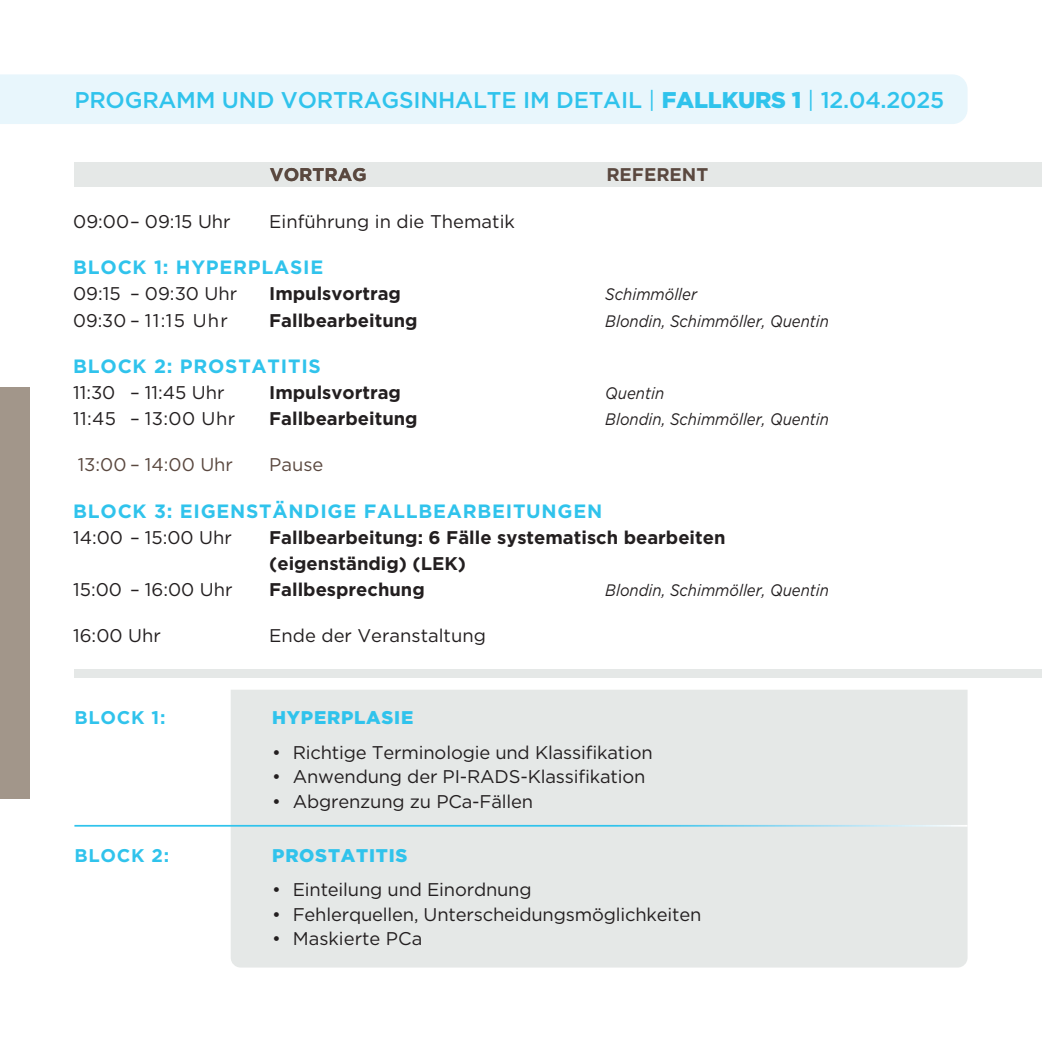
<style>
.page{position:relative;width:1042px;height:1042px;background:#fff}
.page>*{position:absolute;margin:0;border:0;box-sizing:border-box;transform-origin:0 0}
.t1{font:500 22.75px "Gotham";letter-spacing:-.01em;color:#30c3ec}
.t2{font:700 19.25px "Gotham";letter-spacing:.04em;color:#30c3ec}
.t3{font:18.38px "Gotham";letter-spacing:-.01em;color:#231f20}
.t4{font:700 18.38px/26.2px "Gotham";color:#231f20}
.t5{font:900 18.38px "Gotham";letter-spacing:.04em;color:#30c3ec}
.t6{font:18.38px "Gotham";color:#5a483f}
.t7{font:700 18.38px "Gotham";color:#5a483f}
.t8{font:700 18.38px "Gotham";letter-spacing:.04em;color:#30c3ec}
.t9{font:18.38px "Gotham";letter-spacing:.07em;color:#231f20}
.t10{font:18.38px "Gotham";letter-spacing:.02em;color:#231f20}
.t11{font:italic 16.62px "Gotham";color:#231f20;scale:.9 1}
.s1{font-weight:400}
.s2{font-weight:900}
</style>
<div class="page">
<div style="left:0;top:74px;width:967px;height:50px;background:#e8f6fc"></div>
<div style="left:74px;top:162px;width:968px;height:25px;background:#e5e8e7"></div>
<div style="left:0;top:387px;width:30px;height:412px;background:#a2968a"></div>
<div style="left:231px;top:690px;width:736px;height:277px;background:#e5e8e7"></div>
<hr style="left:74px;top:825px;width:893px;height:1px;background:#fff">
<div style="left:74px;top:670px;width:968px;height:8px;background:#e5e8e7"></div>
<p class="t1" style="left:74px;top:85px;width:871px">PROGRAMM UND VORTRAGSINHALTE IM DETAIL <span class="s1">|</span> <span class="s2">FALLKURS 1</span> <span class="s1">|</span> 12.04.2025</p>
<p class="t7" style="left:270px;top:162px;width:98px">VORTRAG</p>
<p class="t7" style="left:606px;top:162px;width:103px">REFERENT</p>
<p class="t3" style="left:73px;top:210px;width:159px">09:00 – 09:15 Uhr</p>
<p class="t3" style="left:269px;top:210px;width:247px">Einführung in die Thematik</p>
<p class="t2" style="left:73px;top:255px;width:252px">BLOCK 1: HYPERPLASIE</p>
<p class="t3" style="left:73px;top:282px;width:166px">09:15 – 09:30 Uhr</p>
<p class="t4" style="left:269px;top:281px;width:133px">Impulsvortrag</p>
<p class="t11" style="left:605px;top:284px;width:103px">Schimmöller</p>
<p class="t9" style="left:73px;top:308px;width:156px">09:30 – 11:15 Uhr</p>
<p class="t4" style="left:269px;top:307px;width:150px">Fallbearbeitung</p>
<p class="t11" style="left:605px;top:310px;width:250px">Blondin, Schimmöller, Quentin</p>
<p class="t2" style="left:73px;top:353px;width:249px">BLOCK 2: PROSTATITIS</p>
<p class="t3" style="left:73px;top:381px;width:153px">11:30 – 11:45 Uhr</p>
<p class="t4" style="left:269px;top:379px;width:133px">Impulsvortrag</p>
<p class="t11" style="left:605px;top:382px;width:67px">Quentin</p>
<p class="t10" style="left:73px;top:407px;width:164px">11:45 – 13:00 Uhr</p>
<p class="t4" style="left:269px;top:405px;width:150px">Fallbearbeitung</p>
<p class="t11" style="left:605px;top:409px;width:250px">Blondin, Schimmöller, Quentin</p>
<p class="t6" style="left:78px;top:453px;width:157px">13:00 – 14:00 Uhr</p>
<p class="t6" style="left:269px;top:453px;width:56px">Pause</p>
<p class="t2" style="left:73px;top:498px;width:531px">BLOCK 3: EIGENSTÄNDIGE FALLBEARBEITUNGEN</p>
<p class="t3" style="left:73px;top:525px;width:160px">14:00 – 15:00 Uhr</p>
<p class="t4" style="left:269px;top:524px;width:458px">Fallbearbeitung: 6 Fälle systematisch bearbeiten (eigenständig) (LEK)</p>
<p class="t3" style="left:73px;top:578px;width:161px">15:00 – 16:00 Uhr</p>
<p class="t4" style="left:269px;top:576px;width:157px">Fallbesprechung</p>
<p class="t11" style="left:605px;top:580px;width:250px">Blondin, Schimmöller, Quentin</p>
<p class="t3" style="left:73px;top:624px;width:89px">16:00 Uhr</p>
<p class="t3" style="left:269px;top:624px;width:218px">Ende der Veranstaltung</p>
<p class="t8" style="left:74px;top:705px;width:93px">BLOCK 1:</p>
<p class="t5" style="left:272px;top:705px;width:143px">HYPERPLASIE</p>
<p class="t3" style="left:272px;top:740px;width:382px">• Richtige Terminologie und Klassifikation</p>
<p class="t3" style="left:272px;top:765px;width:375px">• Anwendung der PI-RADS-Klassifikation</p>
<p class="t3" style="left:272px;top:789px;width:262px">• Abgrenzung zu PCa-Fällen</p>
<p class="t8" style="left:74px;top:843px;width:96px">BLOCK 2:</p>
<p class="t5" style="left:272px;top:843px;width:137px">PROSTATITIS</p>
<p class="t3" style="left:272px;top:878px;width:261px">• Einteilung und Einordnung</p>
<p class="t3" style="left:272px;top:902px;width:431px">• Fehlerquellen, Unterscheidungsmöglichkeiten</p>
<p class="t3" style="left:272px;top:927px;width:152px">• Maskierte PCa</p>
</div>
